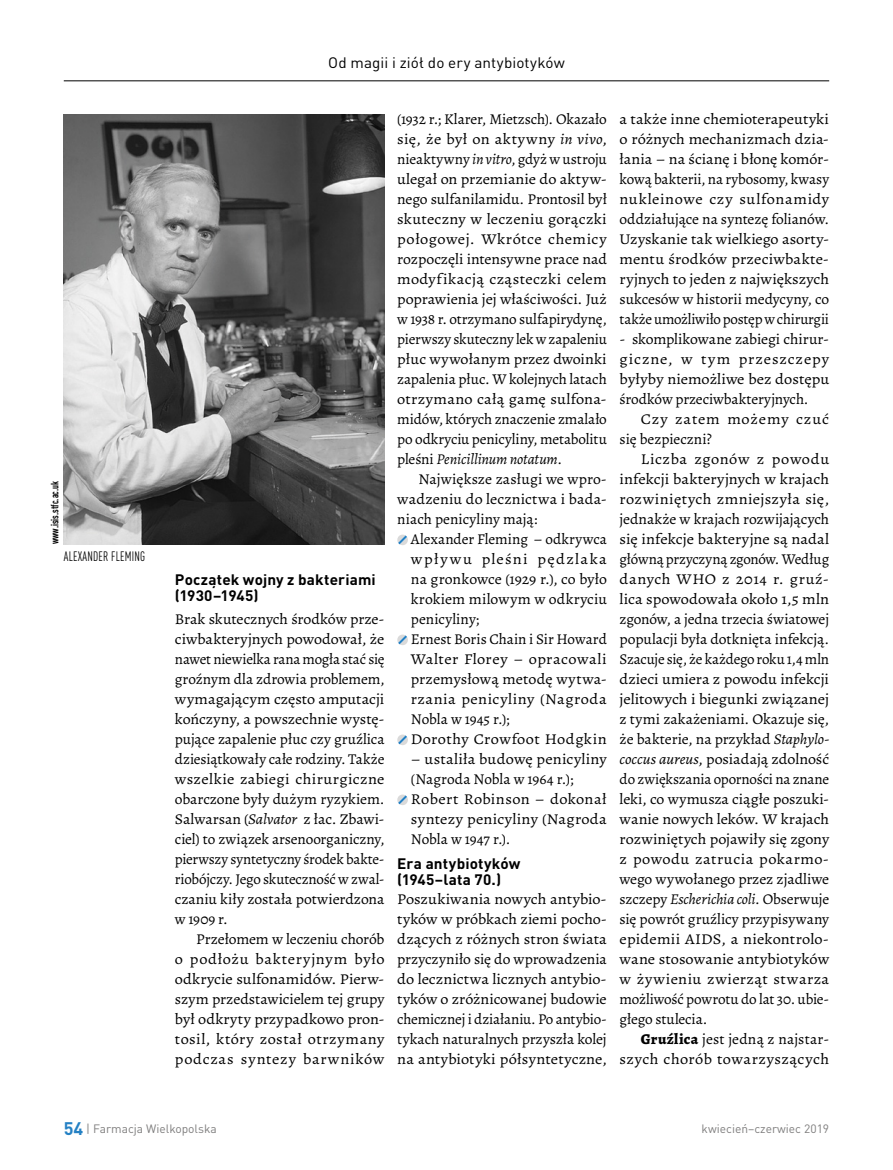
<style>
.page{position:relative;width:893px;height:1170px;background:#fff}
.page>*{position:absolute;margin:0;border:0;box-sizing:border-box;transform-origin:0 0}
.t1{font:15px/20px "Alegreya";letter-spacing:.005em;color:#000;text-align:justify;scale:1.09 1}
.t2{font:15px/20px "Alegreya";letter-spacing:.005em;color:#000;text-align:justify}
.t3{font:15px/20px "Alegreya";letter-spacing:.005em;color:#000;text-align:justify;scale:1.06 1}
.t4{font:15px/20px "Alegreya";letter-spacing:.005em;color:#000;text-align:justify;scale:1.04 1}
.t5{font:15px/20px "Alegreya";letter-spacing:.005em;color:#000;text-align:justify;scale:1.05 1}
.t6{font:700 15px/16.5px "DIN Pro";letter-spacing:.01em;color:#000}
.t7{font:15px/20px "Alegreya";letter-spacing:.04em;color:#000;scale:1.09 1}
.t8{font:15px "DIN Pro";letter-spacing:.005em;color:#000}
.t9{font:condensed 13.5px "DIN Pro";letter-spacing:.02em;color:#000;scale:.9 1}
.t10{font:12px "DIN Pro";color:#7f7e7e}
.t11{font:700 condensed 10.5px "DIN Pro";color:#000;scale:.9 1}
.s1{font-style:italic}
.s2{font-weight:800}
.s3{font-weight:700;font-size:18px;color:#2581c4}
</style>
<div class="page">
<hr style="left:64px;top:80px;width:765px;height:1px;background:#000">
<svg style="left:397px;top:534px;width:11px;height:11px"></svg>
<svg style="left:397px;top:634px;width:11px;height:11px"></svg>
<svg style="left:397px;top:734px;width:11px;height:11px"></svg>
<svg style="left:397px;top:794px;width:11px;height:11px"></svg>
<img style="left:64px;top:115px;width:320px;height:429px">
<p class="t11" style="left:47px;top:544px;width:72px;rotate:-90deg">www.isis.stfc.ac.uk</p>
<p class="t9" style="left:64px;top:547px;width:92px">ALEXANDER FLEMING</p>
<p class="t8" style="left:328px;top:51px;width:238px">Od magii i ziół do ery antybiotyków</p>
<p class="t6" style="left:175px;top:569px;width:202px">Początek wojny z bakteriami (1930–1945)</p>
<p class="t3" style="left:175px;top:608px;width:199px">Brak skutecznych środków prze&shy;ciwbakteryjnych powodował, że nawet niewielka rana mogła stać się groźnym dla zdrowia problemem, wymagającym często amputacji kończyny, a powszechnie wystę&shy;pujące zapalenie płuc czy gruźlica dziesiątkowały całe rodziny. Także wszelkie zabiegi chirurgiczne obarczone były dużym ryzykiem.<br>Salwarsan (<span class="s1">Salvator</span> z łac. Zbawi&shy;ciel) to związek arsenoorganiczny, pierwszy syntetyczny środek bakte&shy;riobójczy. Jego skuteczność w zwal&shy;czaniu kiły została potwierdzona w 1909 r.</p>
<p class="t4" style="left:175px;top:928px;width:203px;text-indent:21px">Przełomem w leczeniu chorób o podłożu bakteryjnym było odkrycie sulfonamidów. Pierw&shy;szym przedstawicielem tej grupy był odkryty przypadkowo pron&shy;tosil, który został otrzymany podczas syntezy barwników</p>
<p class="t2" style="left:397px;top:109px;width:211px">(1932 r.; Klarer, Mietzsch). Okazało się, że był on aktywny <span class="s1">in vivo</span>, nieaktywny <span class="s1">in vitro</span>, gdyż w ustroju ulegał on przemianie do aktyw&shy;nego sulfanilamidu. Prontosil był skuteczny w leczeniu gorączki połogowej. Wkrótce chemicy rozpoczęli intensywne prace nad modyfikacją cząsteczki celem poprawienia jej właściwości. Już w 1938 r. otrzymano sulfapirydynę, pierwszy skuteczny lek w zapaleniu płuc wywołanym przez dwoinki zapalenia płuc. W kolejnych latach otrzymano całą gamę sulfona&shy;midów, których znaczenie zmalało po odkryciu penicyliny, metabolitu pleśni <span class="s1">Penicillinum notatum</span>.</p>
<p class="t4" style="left:397px;top:468px;width:203px;text-indent:21px">Największe zasługi we wpro&shy;wadzeniu do lecznictwa i bada&shy;niach penicyliny mają:</p>
<p class="t2" style="left:411px;top:528px;width:197px;text-align:left">Alexander Fleming – odkrywca wpływu pleśni pędzlaka na gronkowce (1929 r.), co było krokiem milowym w odkryciu penicyliny;<br>Ernest Boris Chain i Sir Howard<br>Walter Florey – opracowali przemysłową metodę wytwa&shy;rzania penicyliny (Nagroda<br>Nobla w 1945 r.);<br>Dorothy Crowfoot Hodgkin</p>
<p class="t1" style="left:411px;top:748px;width:181px;text-align:left">– ustaliła budowę penicyliny (Nagroda Nobla w 1964 r.);<br>Robert Robinson – dokonał syntezy penicyliny (Nagroda<br>Nobla w 1947 r.).</p>
<p class="t6" style="left:397px;top:853px;width:125px">Era antybiotyków (1945–lata 70.)</p>
<p class="t1" style="left:397px;top:888px;width:194px">Poszukiwania nowych antybio&shy;tyków w próbkach ziemi pocho&shy;dzących z różnych stron świata przyczyniło się do wprowadzenia do lecznictwa licznych antybio&shy;tyków o zróżnicowanej budowie chemicznej i działaniu. Po antybio&shy;tykach naturalnych przyszła kolej na antybiotyki półsyntetyczne,</p>
<p class="t1" style="left:620px;top:109px;width:194px">a także inne chemioterapeutyki o różnych mechanizmach dzia&shy;łania – na ścianę i błonę komór&shy;kową bakterii, na rybosomy, kwasy nukleinowe czy sulfonamidy oddziałujące na syntezę folianów.<br>Uzyskanie tak wielkiego asorty&shy;mentu środków przeciwbakte&shy;ryjnych to jeden z największych sukcesów w historii medycyny, co także umożliwiło postęp w chirurgii</p>
<p class="t5" style="left:620px;top:329px;width:201px">- skomplikowane zabiegi chirur&shy;giczne, w tym przeszczepy byłyby niemożliwe bez dostępu środków przeciwbakteryjnych.</p>
<p class="t7" style="left:620px;top:409px;width:194px;text-indent:21px">Czy zatem możemy czuć się bezpieczni?</p>
<p class="t1" style="left:620px;top:448px;width:194px;text-indent:21px">Liczba zgonów z powodu infekcji bakteryjnych w krajach rozwiniętych zmniejszyła się, jednakże w krajach rozwijających się infekcje bakteryjne są nadal główną przyczyną zgonów. Według danych WHO z 2014 r. gruź&shy;lica spowodowała około 1,5 mln zgonów, a jedna trzecia światowej populacji była dotknięta infekcją.<br>Szacuje się, że każdego roku 1,4 mln dzieci umiera z powodu infekcji jelitowych i biegunki związanej z tymi zakażeniami. Okazuje się, że bakterie, na przykład <span class="s1">Staphylo&shy;coccus aureus</span>, posiadają zdolność do zwiększania oporności na znane leki, co wymusza ciągłe poszuki&shy;wanie nowych leków. W krajach rozwiniętych pojawiły się zgony z powodu zatrucia pokarmo&shy;wego wywołanego przez zjadliwe szczepy <span class="s1">Escherichia coli</span>. Obserwuje się powrót gruźlicy przypisywany epidemii AIDS, a niekontrolo&shy;wane stosowanie antybiotyków w żywieniu zwierząt stwarza możliwość powrotu do lat 30. ubie&shy;głego stulecia.</p>
<p class="t2" style="left:620px;top:1028px;width:211px;text-align:right"><span class="s2">Gruźlica</span> jest jedną z najstar&shy;szych chorób towarzyszących</p>
<p class="t10" style="left:64px;top:1118px;width:154px"><span class="s3">54</span> | Farmacja Wielkopolska</p>
<p class="t10" style="left:702px;top:1118px;width:129px">kwiecień–czerwiec 2019</p>
</div>
